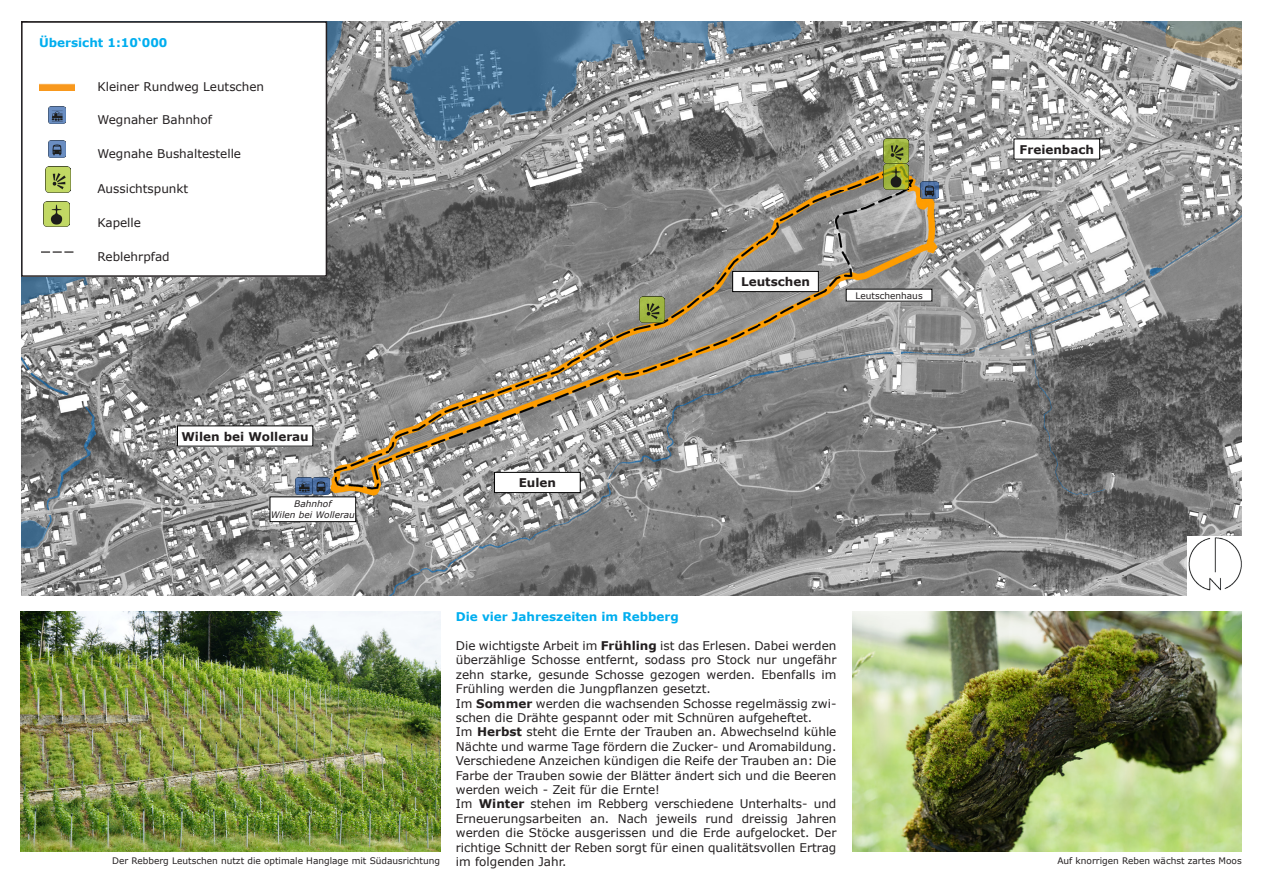
<style>
.page{position:relative;width:1263px;height:893px;background:#fff}
.page>*{position:absolute;margin:0;border:0;box-sizing:border-box;transform-origin:0 0}
.t1{font:12px/14.4px "Verdana";color:#231f20;text-align:justify}
.Untertitel{font:700 12px "Verdana";color:#00aeef}
.Text_klein{font:700 12px "Verdana";color:#231f20}
.t2{font:9.15px "Arial";color:#231f20}
.Text_klein-2{font:9px "Verdana";color:#231f20}
.Text_klein-3{font:italic 9px "Verdana";color:#231f20}
.s1{font-weight:700}
</style>
<div class="page">
<img style="left:852px;top:612px;width:390px;height:240px">
<img style="left:21px;top:21px;width:1221px;height:575px">
<div style="left:22px;top:22px;width:304px;height:254px;background:#fff"></div>
<div style="left:21px;top:21px;width:306px;height:256px;border:2px solid #231f20"></div>
<img style="left:40px;top:83px;width:35px;height:8px">
<img style="left:48px;top:106px;width:18px;height:18px">
<img style="left:48px;top:140px;width:18px;height:18px">
<img style="left:45px;top:167px;width:26px;height:25px">
<img style="left:44px;top:201px;width:25px;height:26px">
<svg style="left:41px;top:251px;width:33px;height:2px"></svg>
<img style="left:921px;top:181px;width:17px;height:18px">
<img style="left:883px;top:138px;width:26px;height:51px">
<div style="left:846px;top:289px;width:86px;height:12px;background:#fff"></div>
<div style="left:494px;top:472px;width:86px;height:21px;background:#fff"></div>
<div style="left:494px;top:472px;width:87px;height:21px;border:1px solid #000"></div>
<div style="left:270px;top:497px;width:86px;height:25px;background:#fff"></div>
<div style="left:270px;top:496px;width:86px;height:26px;border:1px solid #000"></div>
<img style="left:296px;top:477px;width:34px;height:18px">
<img style="left:639px;top:297px;width:26px;height:25px">
<img style="left:21px;top:612px;width:419px;height:240px">
<div style="left:1014px;top:139px;width:86px;height:20px;background:#fff"></div>
<div style="left:733px;top:271px;width:85px;height:21px;background:#fff"></div>
<div style="left:732px;top:271px;width:87px;height:21px;border:1px solid #000"></div>
<img style="left:1188px;top:537px;width:54px;height:59px">
<div style="left:177px;top:426px;width:136px;height:20px;background:#fff"></div>
<p class="Untertitel" style="left:39px;top:34px;width:130px">Übersicht 1:10‘000</p>
<p class="t1" style="left:97px;top:79px;width:168px">Kleiner Rundweg Leutschen</p>
<p class="t1" style="left:97px;top:113px;width:116px">Wegnaher Bahnhof</p>
<p class="t1" style="left:97px;top:147px;width:145px">Wegnahe Bushaltestelle</p>
<p class="t1" style="left:97px;top:181px;width:92px">Aussichtspunkt</p>
<p class="t1" style="left:97px;top:215px;width:45px">Kapelle</p>
<p class="t2" style="left:94px;top:246px;width:36px">Rebpfad</p>
<p class="t1" style="left:97px;top:249px;width:74px">Reblehrpfad</p>
<p class="Text_klein" style="left:181px;top:428px;width:129px">Wilen bei Wollerau</p>
<p class="Text_klein-3" style="left:294px;top:498px;width:39px">Bahnhof</p>
<p class="Text_klein-3" style="left:271px;top:509px;width:86px">Wilen bei Wollerau</p>
<p class="Text_klein" style="left:519px;top:474px;width:39px">Eulen</p>
<p class="Text_klein" style="left:741px;top:273px;width:70px">Leutschen</p>
<p class="Text_klein-2" style="left:855px;top:289px;width:69px">Leutschenhaus</p>
<p class="Text_klein" style="left:1019px;top:141px;width:76px">Freienbach</p>
<p class="Untertitel" style="left:456px;top:608px;width:225px">Die vier Jahreszeiten im Rebberg</p>
<p class="t1" style="left:456px;top:638px;width:382px">Die wichtigste Arbeit im <span class="s1">Frühling</span> ist das Erlesen. Dabei werden überzählige Schosse entfernt, sodass pro Stock nur ungefähr zehn starke, gesunde Schosse gezogen werden. Ebenfalls im Frühling werden die Jungpflanzen gesetzt.</p>
<p class="t1" style="left:456px;top:696px;width:382px">Im <span class="s1">Sommer</span> werden die wachsenden Schosse regelmässig zwi&shy;schen die Drähte gespannt oder mit Schnüren aufgeheftet.</p>
<p class="t1" style="left:456px;top:725px;width:382px">Im <span class="s1">Herbst</span> steht die Ernte der Trauben an. Abwechselnd kühle Nächte und warme Tage fördern die Zucker- und Aromabildung.<br>Verschiedene Anzeichen kündigen die Reife der Trauben an: Die Farbe der Trauben sowie der Blätter ändert sich und die Beeren werden weich - Zeit für die Ernte!</p>
<p class="t1" style="left:456px;top:797px;width:382px">Im <span class="s1">Winter</span> stehen im Rebberg verschiedene Unterhalts- und Erneuerungsarbeiten an. Nach jeweils rund dreissig Jahren werden die Stöcke ausgerissen und die Erde aufgelocket. Der richtige Schnitt der Reben sorgt für einen qualitätsvollen Ertrag im folgenden Jahr.</p>
<p class="Text_klein-2" style="left:112px;top:854px;width:329px">Der Rebberg Leutschen nutzt die optimale Hanglage mit Südausrichtung</p>
<p class="Text_klein-2" style="left:1057px;top:854px;width:186px">Auf knorrigen Reben wächst zartes Moos</p>
</div>
